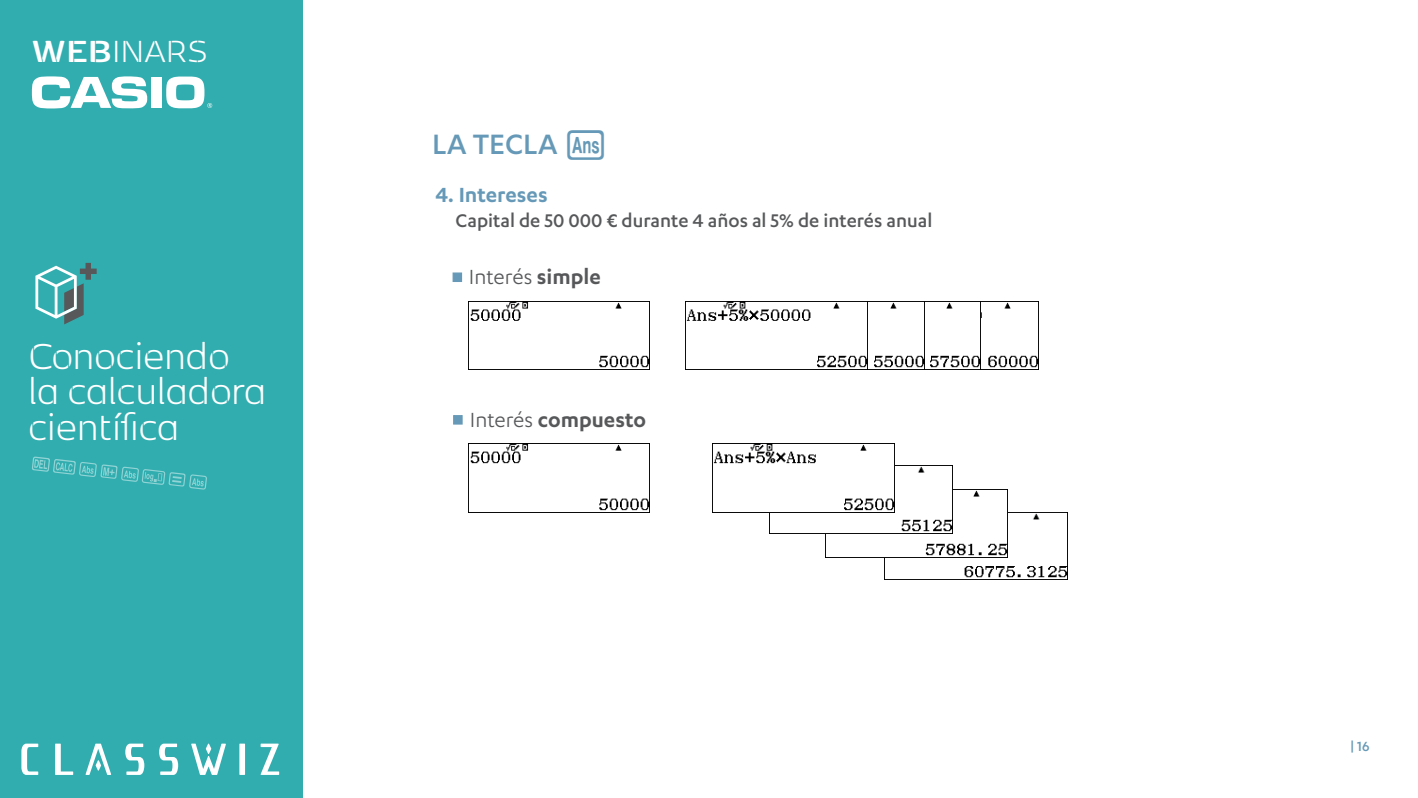
<style>
.page{position:relative;width:1418px;height:798px;background:#fff}
.page>*{position:absolute;margin:0;border:0;box-sizing:border-box;transform-origin:0 0}
.t1{font:300 42.25px/35.5px "Kobenhavn Sans Stencil";color:#fff}
.t2{font:300 35.88px "Kobenhavn Sans Stencil";color:#fff}
.t3{font:500 32.5px "Karbon";color:#6599b7}
.t4{font:600 23.75px "Karbon";color:#57585a}
.t5{font:23.75px "Karbon";color:#57585a}
.t6{font:600 23.75px "Karbon";color:#6599b7}
.t7{font:500 21.25px "Karbon";color:#57585a}
.t8{font:500 15.38px "Karbon";color:#6599b7}
.s1{font-weight:700}
.s2{font-family:"CASIO Class Wiz";font-weight:400;font-size:30px}
.s3{font-weight:600}
.s4{font-weight:400}
</style>
<div class="page">
<img style="left:468px;top:301px;width:181px;height:68px">
<img style="left:980px;top:301px;width:58px;height:68px">
<img style="left:924px;top:301px;width:56px;height:68px">
<img style="left:867px;top:301px;width:57px;height:68px">
<img style="left:685px;top:301px;width:182px;height:68px">
<img style="left:468px;top:443px;width:181px;height:69px">
<img style="left:884px;top:512px;width:183px;height:67px">
<img style="left:825px;top:489px;width:182px;height:68px">
<img style="left:769px;top:465px;width:183px;height:68px">
<img style="left:712px;top:443px;width:182px;height:69px">
<div style="left:452px;top:272px;width:10px;height:10px;background:#6599b7;border:1px solid #6599b7"></div>
<div style="left:453px;top:415px;width:9px;height:9px;background:#6599b7;border:1px solid #6599b7"></div>
<div style="left:0;top:0;width:302px;height:797px;background:#32adaf"></div>
<svg style="left:191px;top:743px;width:35px;height:31px"></svg>
<svg style="left:86px;top:743px;width:25px;height:31px"></svg>
<svg style="left:55px;top:743px;width:18px;height:31px"></svg>
<svg style="left:21px;top:743px;width:17px;height:31px"></svg>
<svg style="left:125px;top:743px;width:19px;height:31px"></svg>
<svg style="left:159px;top:743px;width:19px;height:31px"></svg>
<div style="left:239px;top:743px;width:6px;height:31px;background:#fff"></div>
<svg style="left:260px;top:743px;width:19px;height:31px"></svg>
<div style="left:151px;top:77px;width:10px;height:31px;background:#fff"></div>
<svg style="left:32px;top:76px;width:116px;height:33px"></svg>
<svg style="left:166px;top:76px;width:46px;height:32px"></svg>
<svg style="left:35px;top:263px;width:62px;height:61px"></svg>
<svg style="left:32px;top:456px;width:175px;height:33px"></svg>
<h2 class="t2" style="left:32px;top:28px;width:177px"><span class="s1">WEB</span>INARS</h2>
<h1 class="t1" style="left:28px;top:335px;width:239px">Conociendo la calculadora científica</h1>
<h3 class="t3" style="left:432px;top:126px;width:178px">LA TECLA <span class="s2">M</span></h3>
<p class="t6" style="left:435px;top:181px;width:114px">4. Intereses</p>
<p class="t7" style="left:455px;top:209px;width:478px">Capital de 50 000 € durante 4 años al 5% de interés anual</p>
<p class="t5" style="left:469px;top:264px;width:133px">Interés <span class="s3">simple</span></p>
<p class="t4" style="left:470px;top:406px;width:178px"><span class="s4">Interés</span> compuesto</p>
<p class="t8" style="left:1349px;top:737px;width:21px">| 16</p>
</div>
